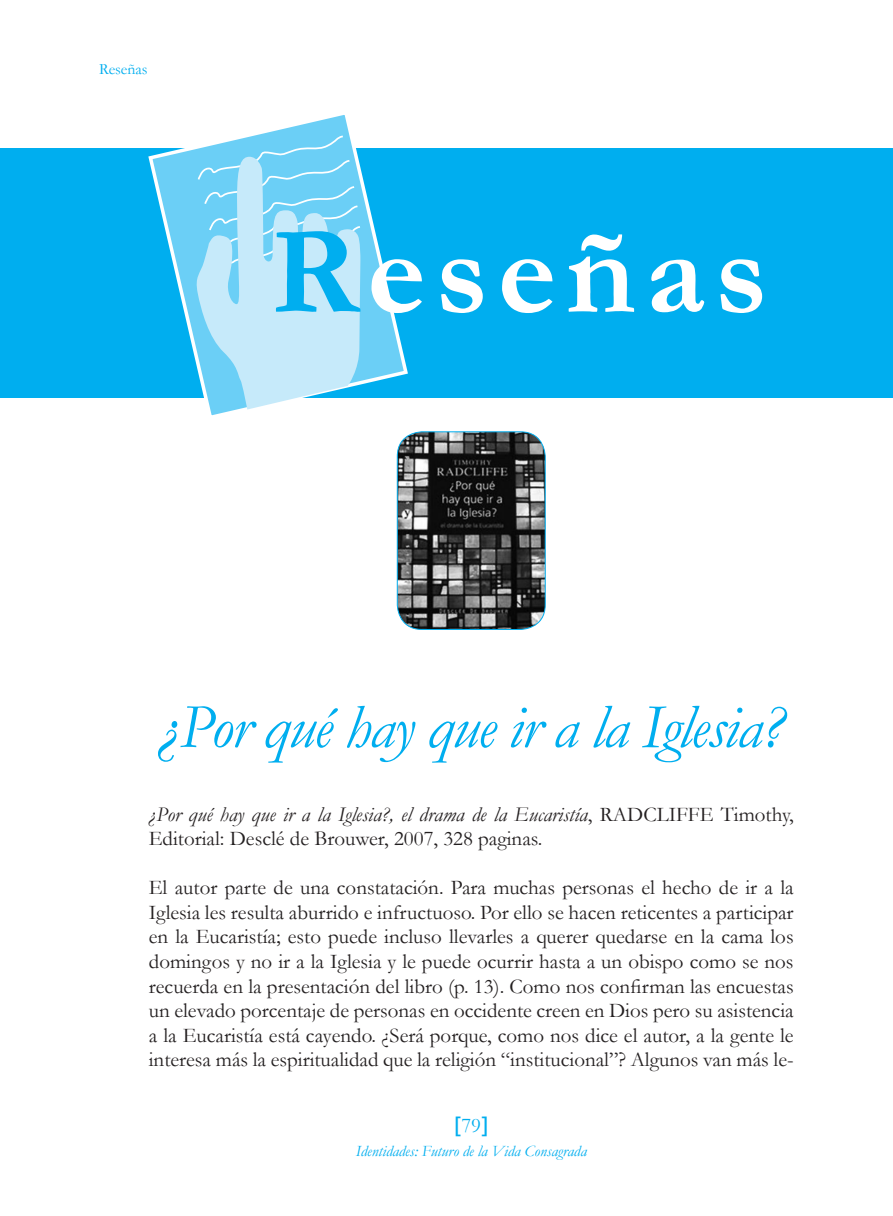
<style>
.page{position:relative;width:893px;height:1216px;background:#fff}
.page>*{position:absolute;margin:0;border:0;box-sizing:border-box;transform-origin:0 0}
.t1{font:700 126px "Garamond";letter-spacing:.075em;color:#fff}
.t2{font:italic 63px "Garamond";letter-spacing:-.025em;color:#00aeef}
.t3{font:21px/24.5px "Garamond";color:#231f20}
.t4{font:21px "Trebuchet MS";color:#00aeef}
.t5{font:italic 15.75px "Garamond";color:#00aeef}
.t6{font:15.75px "Garamond";color:#00aeef}
.s1{color:#00aeef}
.s2{font-style:italic}
.s3{font-family:"Garamond"}
</style>
<div class="page">
<div style="left:0;top:148px;width:893px;height:250px;background:#00aeef"></div>
<svg style="left:148px;top:115px;width:260px;height:301px"></svg>
<svg style="left:194px;top:134px;width:168px;height:275px;background:#a5e0f8"></svg>
<img style="left:397px;top:432px;width:148px;height:197px">
<div style="left:397px;top:431px;width:149px;height:199px;border:1px solid #00aeef;border-radius:25px"></div>
<p class="t6" style="left:99px;top:58px;width:50px">Reseñas</p>
<h1 class="t1" style="left:271px;top:186px;width:498px"><span class="s1">R</span>eseñas</h1>
<h2 class="t2" style="left:158px;top:684px;width:627px">¿Por qué hay que ir a la Iglesia?</h2>
<p class="t3" style="left:149px;top:801px;width:646px"><span class="s2">¿Por qué hay que ir a la Iglesia?, el drama de la Eucaristía</span>, RADCLIFFE Timothy,<br>Editorial: Desclé de Brouwer, 2007, 328 paginas.</p>
<p class="t3" style="left:149px;top:875px;width:646px;text-align:justify">El autor parte de una constatación. Para muchas personas el hecho de ir a la Iglesia les resulta aburrido e infructuoso. Por ello se hacen reticentes a participar en la Eucaristía; esto puede incluso llevarles a querer quedarse en la cama los domingos y no ir a la Iglesia y le puede ocurrir hasta a un obispo como se nos recuerda en la presentación del libro (p. 13). Como nos confirman las encuestas un elevado porcentaje de personas en occidente creen en Dios pero su asistencia a la Eucaristía está cayendo. ¿Será porque, como nos dice el autor, a la gente le interesa más la espiritualidad que la religión “institucional”? Algunos van más le-</p>
<p class="t4" style="left:454px;top:1111px;width:37px">[<span class="s3">79</span>]</p>
<p class="t5" style="left:356px;top:1140px;width:233px">Identidades: Futuro de la Vida Consagrada</p>
</div>
